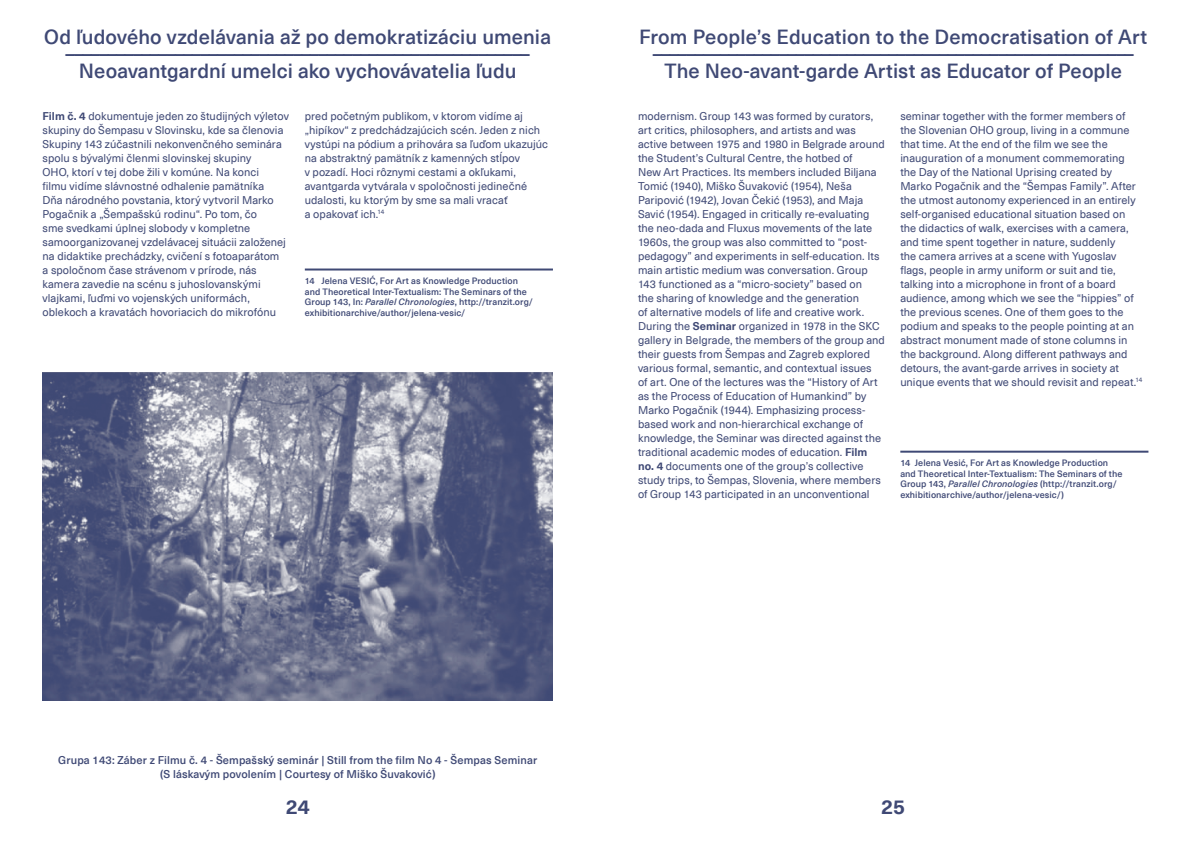
<style>
.page{position:relative;width:1191px;height:842px;background:#fff}
.page>*{position:absolute;margin:0;border:0;box-sizing:border-box;transform-origin:0 0}
.t1{font:500 20px/17px "Neue Haas Unica Pro";letter-spacing:.005em;color:#3f4975;text-align:center}
.t2{font:700 20px "Neue Haas Unica Pro";color:#3f4975}
.t3{font:11px/14px "Neue Haas Unica Pro";letter-spacing:.005em;color:#3f4975}
.t4{font:500 11px/14px "Neue Haas Unica Pro";letter-spacing:.01em;color:#3f4975;text-align:center}
.t5{font:500 9px/10.8px "Neue Haas Unica Pro";letter-spacing:.005em;color:#3f4975}
.s1{font-weight:700}
.s2{font-style:italic}
</style>
<div class="page">
<hr style="left:305px;top:268px;width:248px;height:2px;background:#3f4975">
<hr style="left:900px;top:451px;width:248px;height:2px;background:#3f4975">
<img style="left:43px;top:372px;width:510px;height:328px">
<h1 class="t1" style="left:44px;top:28px;width:508px">Od ľudového vzdelávania až po demokratizáciu umenia –––––––––––––––––––––––––––––––––––––––––––––––––––––––<br>Neoavantgardní umelci ako vychovávatelia ľudu</h1>
<p class="t3" style="left:43px;top:109px;width:248px"><span class="s1">Film č. 4</span> dokumentuje jeden zo študijných výletov skupiny do Šempasu v Slovinsku, kde sa členovia Skupiny 143 zúčastnili nekonvenčného seminára spolu s bývalými členmi slovinskej skupiny<br>OHO, ktorí v tej dobe žili v komúne. Na konci<br>filmu vidíme slávnostné odhalenie pamätníka<br>Dňa národného povstania, ktorý vytvoril Marko Pogačnik a „Šempašskú rodinu“. Po tom, čo<br>sme svedkami úplnej slobody v kompletne samoorganizovanej vzdelávacej situácii založenej na didaktike prechádzky, cvičení s fotoaparátom<br>a spoločnom čase strávenom v prírode, nás kamera zavedie na scénu s juhoslovanskými vlajkami, ľuďmi vo vojenských uniformách, oblekoch a kravatách hovoriacich do mikrofónu</p>
<p class="t3" style="left:305px;top:109px;width:245px">pred početným publikom, v ktorom vidíme aj „hipíkov“ z predchádzajúcich scén. Jeden z nich vystúpi na pódium a prihovára sa ľuďom ukazujúc na abstraktný pamätník z kamenných stĺpov<br>v pozadí. Hoci rôznymi cestami a okľukami, avantgarda vytvárala v spoločnosti jedinečné udalosti, ku ktorým by sme sa mali vracať<br>a opakovať ich.<sup>14</sup><sup>9</sup></p>
<p class="t5" style="left:305px;top:275px;width:230px">14 Jelena VESIĆ, For Art as Knowledge Production and Theoretical Inter-Textualism: The Seminars of the Group 143, In: <span class="s2">Parallel Chronologies</span>, http://tranzit.org/ exhibitionarchive/author/jelena-vesic/</p>
<h1 class="t1" style="left:639px;top:28px;width:510px">From People’s Education to the Democratisation of Art –––––––––––––––––––––––––––––––––––––––––––––––––––––––––<br>The Neo-avant-garde Artist as Educator of People</h1>
<p class="t3" style="left:638px;top:109px;width:248px">modernism. Group 143 was formed by curators, art critics, philosophers, and artists and was active between 1975 and 1980 in Belgrade around the Student’s Cultural Centre, the hotbed of<br>New Art Practices. Its members included Biljana Tomić (1940), Miško Šuvaković (1954), Neša Paripović (1942), Jovan Čekić (1953), and Maja Savić (1954). Engaged in critically re-evaluating the neo-dada and Fluxus movements of the late 1960s, the group was also committed to “post&shy;pedagogy” and experiments in self-education. Its main artistic medium was conversation. Group 143 functioned as a “micro-society” based on<br>the sharing of knowledge and the generation<br>of alternative models of life and creative work.<br>During the <span class="s1">Seminar</span> organized in 1978 in the SKC gallery in Belgrade, the members of the group and their guests from Šempas and Zagreb explored various formal, semantic, and contextual issues<br>of art. One of the lectures was the “History of Art as the Process of Education of Humankind” by Marko Pogačnik (1944). Emphasizing process&shy;based work and non-hierarchical exchange of knowledge, the Seminar was directed against the traditional academic modes of education. <span class="s1">Film no. 4</span> documents one of the group’s collective study trips, to Šempas, Slovenia, where members of Group 143 participated in an unconventional</p>
<p class="t3" style="left:900px;top:109px;width:247px">seminar together with the former members of<br>the Slovenian OHO group, living in a commune that time. At the end of the film we see the inauguration of a monument commemorating<br>the Day of the National Uprising created by Marko Pogačnik and the “Šempas Family”. After the utmost autonomy experienced in an entirely self-organised educational situation based on<br>the didactics of walk, exercises with a camera, and time spent together in nature, suddenly<br>the camera arrives at a scene with Yugoslav<br>flags, people in army uniform or suit and tie, talking into a microphone in front of a board audience, among which we see the “hippies” of the previous scenes. One of them goes to the podium and speaks to the people pointing at an abstract monument made of stone columns in<br>the background. Along different pathways and detours, the avant-garde arrives in society at unique events that we should revisit and repeat.<sup>14</sup><sup>9</sup></p>
<p class="t5" style="left:900px;top:457px;width:224px">14 Jelena Vesić, For Art as Knowledge Production and Theoretical Inter-Textualism: The Seminars of the Group 143, <span class="s2">Parallel Chronologies</span> (http://tranzit.org/ exhibitionarchive/author/jelena-vesic/)</p>
<p class="t4" style="left:58px;top:753px;width:480px">Grupa 143: Záber z Filmu č. 4 - Šempašský seminár | Still from the film No 4 - Šempas Seminar (S láskavým povolením | Courtesy of Miško Šuvaković)</p>
<h1 class="t2" style="left:286px;top:795px;width:25px">24</h1>
<h1 class="t2" style="left:881px;top:795px;width:25px">25</h1>
</div>
